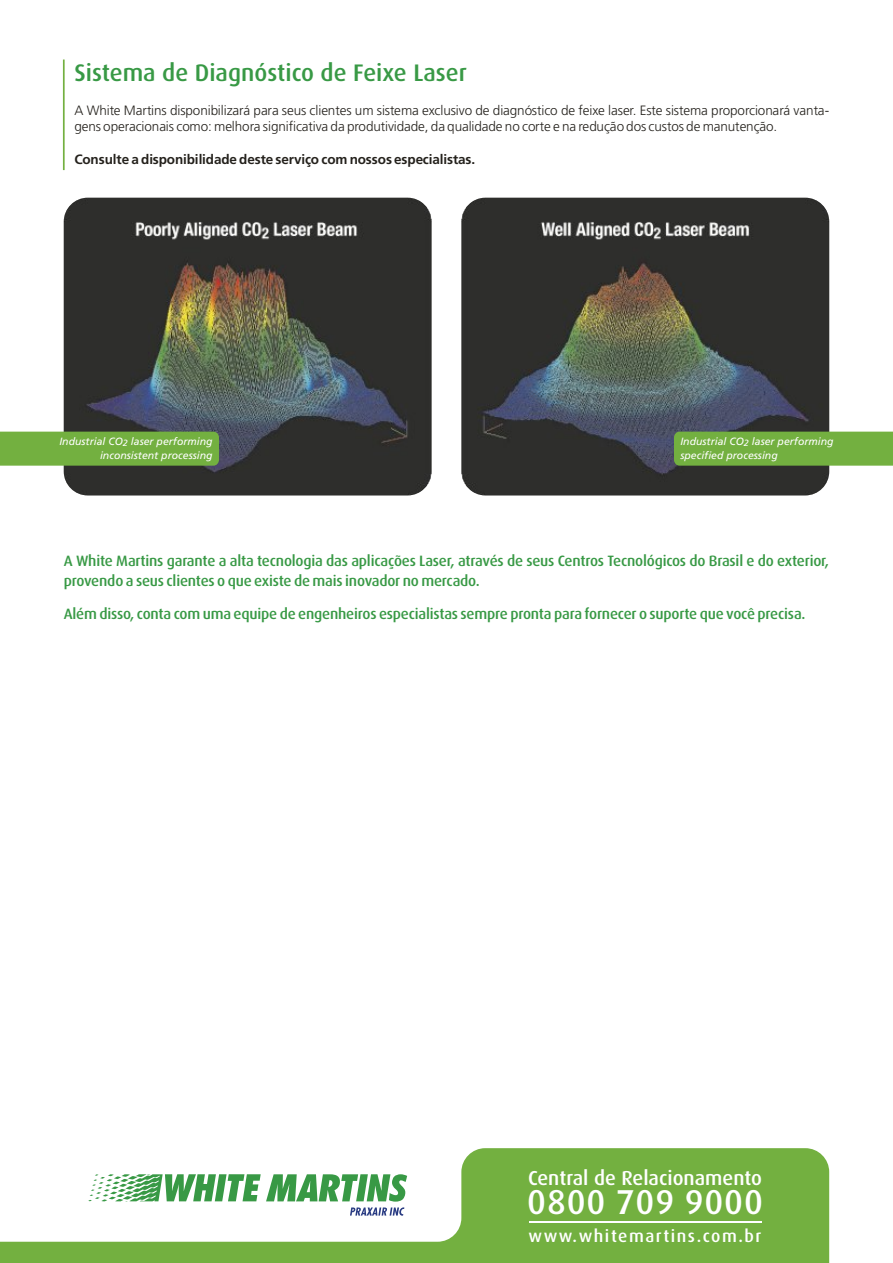
<style>
.page{position:relative;width:893px;height:1263px;background:#fff}
.page>*{position:absolute;margin:0;border:0;box-sizing:border-box;transform-origin:0 0}
.t1{font:500 34.5px "Dax";letter-spacing:.025em;color:#fff}
.t2{font:500 24px "Dax";color:#389945}
.t3{font:500 20.1px "Dax";color:#fff}
.t4{font:500 17.25px "Dax";letter-spacing:.09em;color:#fff}
.t5{font:500 15px/19.5px "Dax";letter-spacing:-.015em;color:#389945}
.t6{font:300 13.5px/16.5px "Frutiger";color:#24211c}
.t7{font:700 13.5px "Frutiger";color:#24211c}
.t8{font:italic 10.5px/13.5px "Frutiger";color:#fff}
</style>
<div class="page">
<img style="left:64px;top:198px;width:368px;height:297px;border-radius:24px">
<svg style="left:0;top:1148px;width:829px;height:115px;fill:#73b040"></svg>
<hr style="left:529px;top:1220px;width:232px;height:2px;background:#fff">
<svg style="left:350px;top:1207px;width:54px;height:9px"></svg>
<svg style="left:88px;top:1174px;width:319px;height:27px"></svg>
<img style="left:461px;top:198px;width:368px;height:297px;border-radius:24px">
<hr style="left:63px;top:60px;width:2px;height:110px;background:#73b040">
<div style="left:674px;top:432px;width:219px;height:34px;background:#73b040"></div>
<div style="left:0;top:432px;width:219px;height:34px;background:#73b040"></div>
<h2 class="t2" style="left:74px;top:63px;width:394px">Sistema de Diagnóstico de Feixe Laser</h2>
<p class="t6" style="left:74px;top:103px;width:756px">A White Martins disponibilizará para seus clientes um sistema exclusivo de diagnóstico de feixe laser. Este sistema proporcionará vanta&shy;gens operacionais como: melhora significativa da produtividade, da qualidade no corte e na redução dos custos de manutenção.</p>
<p class="t7" style="left:74px;top:154px;width:402px">Consulte a disponibilidade deste serviço com nossos especialistas.</p>
<p class="t8" style="left:59px;top:436px;width:155px;text-align:right">Industrial CO<sub>2</sub> laser performing inconsistent processing</p>
<p class="t8" style="left:680px;top:436px;width:155px">Industrial CO<sub>2</sub> laser performing specified processing</p>
<p class="t5" style="left:64px;top:552px;width:767px">A White Martins garante a alta tecnologia das aplicações Laser, através de seus Centros Tecnológicos do Brasil e do exterior, provendo a seus clientes o que existe de mais inovador no mercado.</p>
<p class="t5" style="left:64px;top:605px;width:743px">Além disso, conta com uma equipe de engenheiros especialistas sempre pronta para fornecer o suporte que você precisa.</p>
<h3 class="t3" style="left:528px;top:1169px;width:235px">Central de Relacionamento</h3>
<h1 class="t1" style="left:527px;top:1188px;width:237px">0800 709 9000</h1>
<p class="t4" style="left:529px;top:1228px;width:234px">www.whitemartins.com.br</p>
</div>
